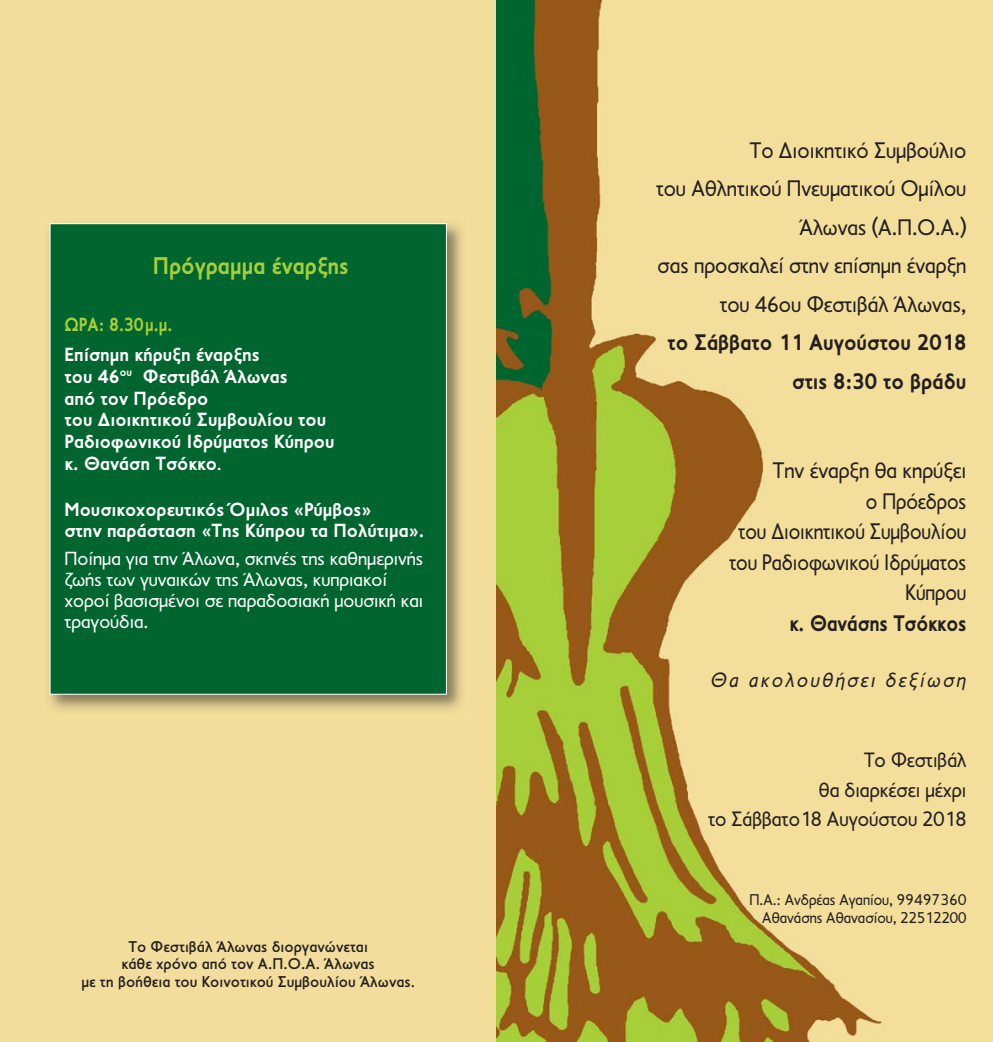
<style>
.page{position:relative;width:993px;height:1042px;background:#fff}
.page>*{position:absolute;margin:0;border:0;box-sizing:border-box;transform-origin:0 0}
.t1{font:700 24.5px "PF Transport";color:#a6ce39;scale:.95 1}
.t2{font:22.75px/38.5px "PF Transport";color:#231f20;text-align:right;scale:.95 1}
.t3{font:700 22.75px/38.5px "PF Transport";color:#231f20;text-align:right;scale:.95 1}
.t4{font:700 22.75px "PF Transport";color:#231f20;scale:.9 1}
.t5{font:21px/29.8px "PF Transport";color:#231f20;text-align:right;scale:.95 1}
.t6{font:italic 21px "PF Transport";letter-spacing:.125em;color:#231f20;scale:.95 1}
.t7{font:700 19.25px/21.9px "PF Transport";color:#fff}
.t8{font:19.25px/21px "PF Transport";color:#fff}
.t9{font:700 19.25px "PF Transport";color:#a6ce39;scale:.9 1}
.t10{font:500 15.75px/17.5px "PF Transport";color:#231f20;text-align:center}
.t11{font:15.75px/17.5px "PF Transport";color:#231f20;text-align:right;scale:.95 1}
.s1{font-weight:400}
</style>
<div class="page">
<div style="left:0;top:0;width:496px;height:1042px;background:#f2dd9c"></div>
<img style="left:496px;top:0;width:496px;height:1042px">
<img style="left:49px;top:223px;width:413px;height:487px">
<div style="left:50px;top:224px;width:396px;height:470px;background:#00652e"></div>
<p class="t1" style="left:153px;top:251px;width:208px">Πρόγραμμα έναρξης</p>
<p class="t9" style="left:64px;top:314px;width:121px">ΩΡΑ: 8.30μ.μ.</p>
<p class="t7" style="left:64px;top:343px;width:271px">Επίσημη κήρυξη έναρξης<br>του 46<sup>ου</sup> Φεστιβάλ Άλωνας<br>από τον Πρόεδρο<br>του Διοικητικού Συμβουλίου του<br>Ραδιοφωνικού Ιδρύματος Κύπρου κ. Θανάση Τσόκκο<span class="s1">.</span></p>
<p class="t7" style="left:64px;top:499px;width:361px;line-height:21px">Μουσικοχορευτικός Όμιλος «Ρύμβος»<br>στην παράσταση «Της Κύπρου τα Πολύτιμα».</p>
<p class="t8" style="left:64px;top:548px;width:360px">Ποίημα για την Άλωνα, σκηνές της καθημερινής ζωής των γυναικών της Άλωνας, κυπριακοί χοροί βασισμένοι σε παραδοσιακή μουσική και τραγούδια.</p>
<p class="t10" style="left:81px;top:937px;width:335px">Το Φεστιβάλ Άλωνας διοργανώνεται<br>κάθε χρόνο από τον Α.Π.Ο.Α. Άλωνας<br>με τη βοήθεια του Κοινοτικού Συμβουλίου Άλωνας.</p>
<p class="t2" style="left:655px;top:131px;width:328px">Το Διοικητικό Συμβούλιο<br>του Αθλητικού Πνευματικού Ομίλου<br>Άλωνας (Α.Π.Ο.Α.)<br>σας προσκαλεί στην επίσημη έναρξη του 46ου Φεστιβάλ Άλωνας,</p>
<p class="t3" style="left:667px;top:323px;width:316px">το Σάββατο 11 Αυγούστου 2018 στις 8:30 το βράδυ</p>
<p class="t2" style="left:728px;top:455px;width:251px;line-height:30.4px">Την έναρξη θα κηρύξει<br>ο Πρόεδρος<br>του Διοικητικού Συμβουλίου του Ραδιοφωνικού Ιδρύματος<br>Κύπρου</p>
<p class="t4" style="left:789px;top:609px;width:198px">κ. Θανάσης Τσόκκος</p>
<p class="t6" style="left:710px;top:668px;width:270px">Θα ακολουθήσει δεξίωση</p>
<p class="t5" style="left:707px;top:745px;width:273px">Το Φεστιβάλ<br>θα διαρκέσει μέχρι<br>το Σάββατο18 Αυγούστου 2018</p>
<p class="t11" style="left:749px;top:891px;width:230px">Π.Α.: Ανδρέας Αγαπίου, 99497360<br>Αθανάσης Αθανασίου, 22512200</p>
</div>
